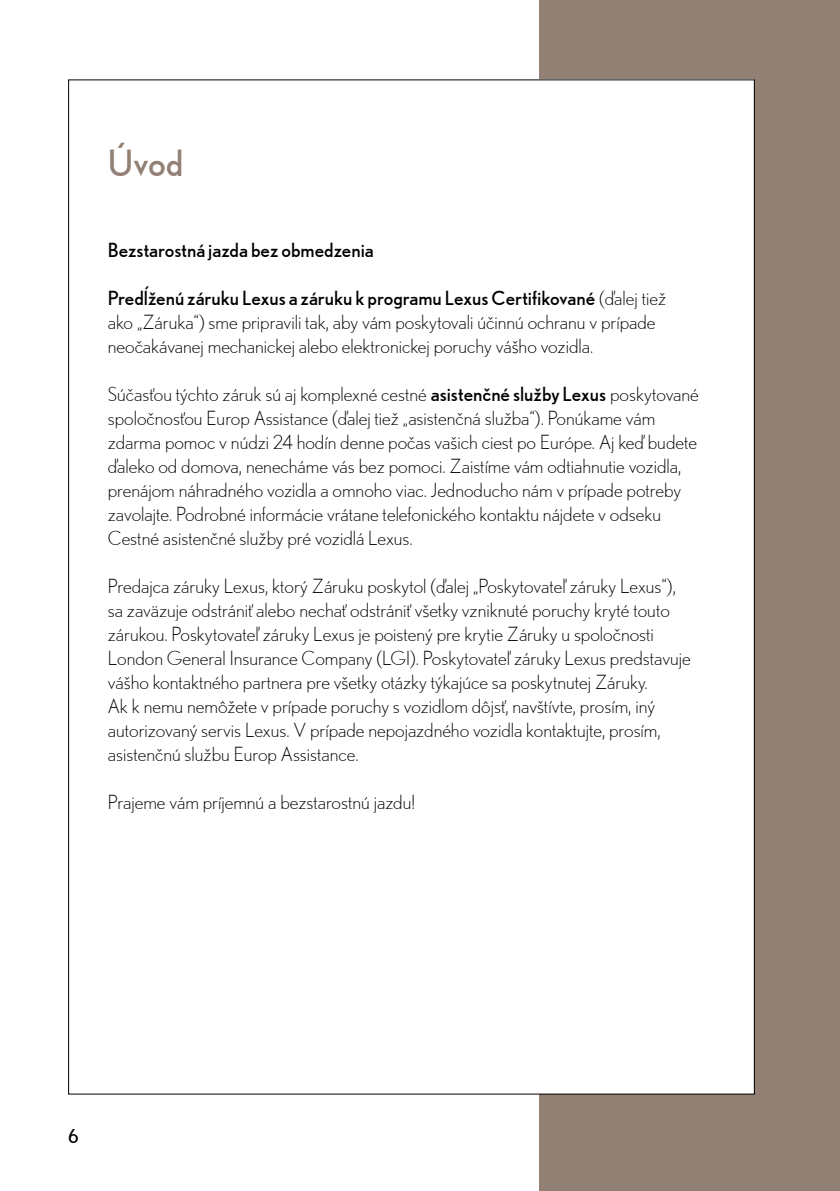
<style>
.page{position:relative;width:840px;height:1191px;background:#fff}
.page>*{position:absolute;margin:0;border:0;box-sizing:border-box;transform-origin:0 0}
.t1{font:36px "Nobel WGL";color:#928075}
.t2{font:300 19.4px/24px "Nobel WGL";color:#000}
.t3{font:19.4px "Nobel WGL";color:#000}
.t4{font:19px "Nobel WGL";color:#000}
.s1{font-weight:400}
</style>
<div class="page">
<div style="left:539px;top:0;width:300px;height:1191px;background:#928075"></div>
<div style="left:69px;top:80px;width:685px;height:1014px;background:#fff"></div>
<h1 class="t1" style="left:108px;top:141px;width:77px">Úvod</h1>
<p class="t3" style="left:108px;top:238px;width:267px">Bezstarostná jazda bez obmedzenia</p>
<p class="t2" style="left:108px;top:285px;width:559px"><span class="s1">Predĺženú záruku Lexus a záruku k programu Lexus Certifikované</span> (ďalej tiež ako „Záruka“) sme pripravili tak, aby vám poskytovali účinnú ochranu v prípade neočakávanej mechanickej alebo elektronickej poruchy vášho vozidla.</p>
<p class="t2" style="left:108px;top:381px;width:592px">Súčasťou týchto záruk sú aj komplexné cestné <span class="s1">asistenčné služby Lexus</span> poskytované spoločnosťou Europ Assistance (ďalej tiež „asistenčná služba“). Ponúkame vám zdarma pomoc v núdzi 24 hodín denne počas vašich ciest po Európe. Aj keď budete ďaleko od domova, nenecháme vás bez pomoci. Zaistíme vám odtiahnutie vozidla, prenájom náhradného vozidla a omnoho viac. Jednoducho nám v prípade potreby zavolajte. Podrobné informácie vrátane telefonického kontaktu nájdete v odseku Cestné asistenčné služby pré vozidlá Lexus.</p>
<p class="t2" style="left:108px;top:573px;width:584px">Predajca záruky Lexus, ktorý Záruku poskytol (ďalej „Poskytovateľ záruky Lexus“), sa zaväzuje odstrániť alebo nechať odstrániť všetky vzniknuté poruchy kryté touto zárukou. Poskytovateľ záruky Lexus je poistený pre krytie Záruky u spoločnosti London General Insurance Company (LGI). Poskytovateľ záruky Lexus predstavuje vášho kontaktného partnera pre všetky otázky týkajúce sa poskytnutej Záruky.<br>Ak k nemu nemôžete v prípade poruchy s vozidlom dôjsť, navštívte, prosím, iný autorizovaný servis Lexus. V prípade nepojazdného vozidla kontaktujte, prosím, asistenčnú službu Europ Assistance.</p>
<p class="t2" style="left:108px;top:789px;width:308px">Prajeme vám príjemnú a bezstarostnú jazdu!</p>
<p class="t4" style="left:68px;top:1124px;width:12px">6</p>
</div>
